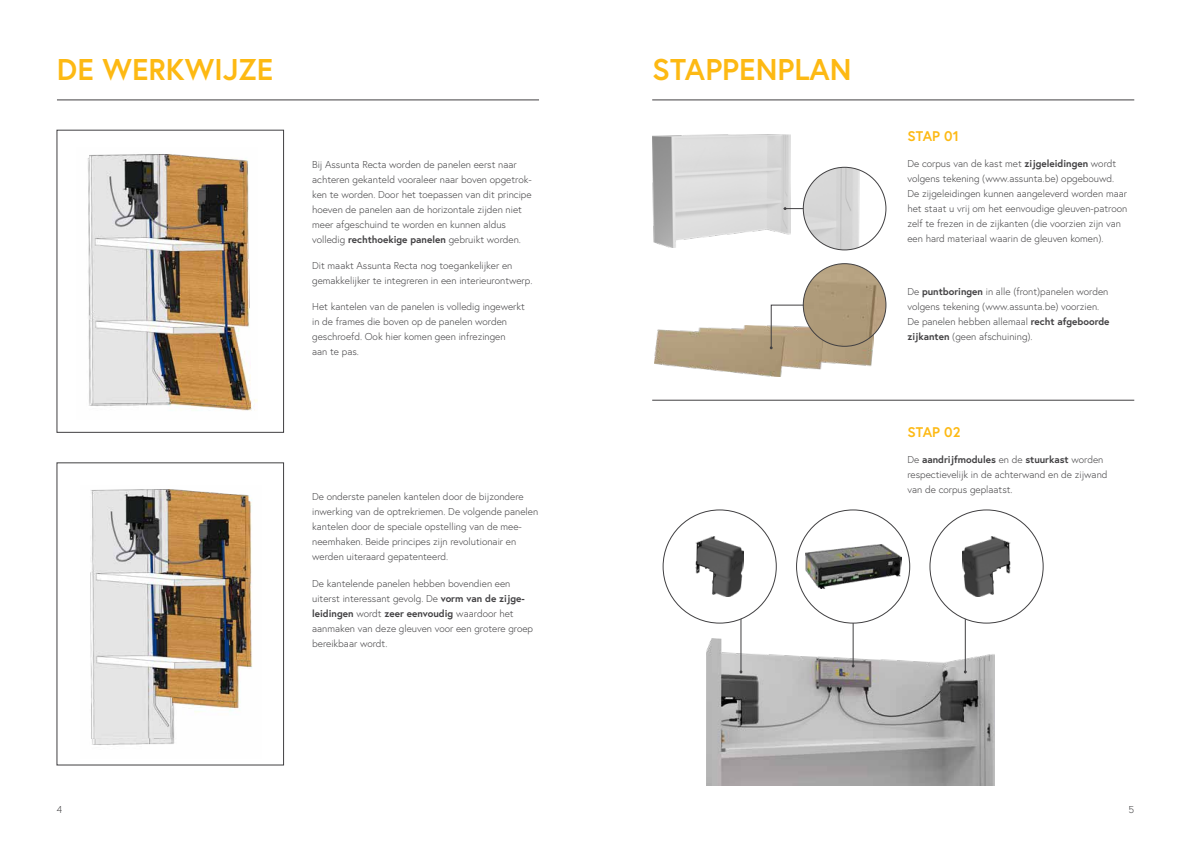
<style>
.page{position:relative;width:1191px;height:842px;background:#fff}
.page>*{position:absolute;margin:0;border:0;box-sizing:border-box;transform-origin:0 0}
.t1{font:700 30px "Europa";color:#fdb913}
.t2{font:700 14px "Europa";color:#fdb913}
.t3{font:300 10px/15px "Europa";color:#414042}
.s1{font-weight:700}
</style>
<div class="page">
<hr style="left:57px;top:100px;width:482px;height:1px;background:#414042">
<img style="left:87px;top:154px;width:171px;height:257px">
<img style="left:90px;top:489px;width:163px;height:256px">
<img style="left:90px;top:155px;width:161px;height:253px">
<div style="left:57px;top:130px;width:227px;height:303px;border:1px solid #414042"></div>
<img style="left:652px;top:135px;width:138px;height:112px">
<img style="left:654px;top:325px;width:219px;height:52px">
<img style="left:706px;top:639px;width:288px;height:146px">
<img style="left:91px;top:490px;width:159px;height:248px">
<hr style="left:652px;top:100px;width:482px;height:1px;background:#414042">
<hr style="left:652px;top:400px;width:482px;height:1px;background:#414042">
<hr style="left:783px;top:208px;width:33px;height:1px;background:#414042">
<img style="left:803px;top:167px;width:56px;height:83px">
<div style="left:803px;top:167px;width:83px;height:83px;border:1px solid #414042;border-radius:50%"></div>
<svg style="left:770px;top:305px;width:57px;height:44px"></svg>
<img style="left:803px;top:264px;width:83px;height:82px;border-radius:41px">
<div style="left:803px;top:264px;width:83px;height:82px;border:1px solid #414042;border-radius:50%"></div>
<hr style="left:741px;top:596px;width:1px;height:77px;background:#414042">
<hr style="left:965px;top:596px;width:1px;height:77px;background:#414042">
<hr style="left:853px;top:590px;width:1px;height:77px;background:#414042">
<div style="left:663px;top:510px;width:113px;height:113px;background:#fff;border-radius:50%"></div>
<img style="left:695px;top:536px;width:49px;height:61px">
<div style="left:930px;top:510px;width:113px;height:113px;background:#fff;border-radius:50%"></div>
<img style="left:962px;top:536px;width:48px;height:61px">
<div style="left:796px;top:510px;width:113px;height:113px;background:#fff;border-radius:50%"></div>
<img style="left:805px;top:545px;width:96px;height:43px">
<h1 class="t1" style="left:57px;top:49px;width:218px">DE WERKWIJZE</h1>
<p class="t3" style="left:312px;top:157px;width:221px">Bij Assunta Recta worden de panelen eerst naar achteren gekanteld vooraleer naar boven opgetrok&shy;ken te worden. Door het toepassen van dit principe hoeven de panelen aan de horizontale zijden niet meer afgeschuind te worden en kunnen aldus volledig <span class="s1">rechthoekige panelen</span> gebruikt worden.</p>
<p class="t3" style="left:312px;top:258px;width:222px">Dit maakt Assunta Recta nog toegankelijker en gemakkelijker te integreren in een interieurontwerp.</p>
<p class="t3" style="left:312px;top:299px;width:214px">Het kantelen van de panelen is volledig ingewerkt in de frames die boven op de panelen worden geschroefd. Ook hier komen geen infrezingen<br>aan te pas.</p>
<p class="t3" style="left:312px;top:489px;width:227px">De onderste panelen kantelen door de bijzondere inwerking van de optrekriemen. De volgende panelen kantelen door de speciale opstelling van de mee&shy;neemhaken. Beide principes zijn revolutionair en werden uiteraard gepatenteerd.</p>
<p class="t3" style="left:312px;top:576px;width:222px">De kantelende panelen hebben bovendien een uiterst interessant gevolg. De <span class="s1">vorm van de zijge&shy;leidingen</span> wordt <span class="s1">zeer eenvoudig</span> waardoor het aanmaken van deze gleuven voor een grotere groep bereikbaar wordt.</p>
<h1 class="t1" style="left:652px;top:49px;width:201px">STAPPENPLAN</h1>
<h2 class="t2" style="left:907px;top:126px;width:53px">STAP 01</h2>
<p class="t3" style="left:907px;top:156px;width:221px">De corpus van de kast met <span class="s1">zijgeleidingen</span> wordt volgens tekening (www.assunta.be) opgebouwd.<br>De zijgeleidingen kunnen aangeleverd worden maar het staat u vrij om het eenvoudige gleuven-patroon zelf te frezen in de zijkanten (die voorzien zijn van een hard materiaal waarin de gleuven komen).</p>
<p class="t3" style="left:907px;top:283px;width:204px">De <span class="s1">puntboringen</span> in alle (front)panelen worden volgens tekening (www.assunta.be) voorzien.<br>De panelen hebben allemaal <span class="s1">recht afgeboorde zijkanten</span> (geen afschuining).</p>
<h2 class="t2" style="left:907px;top:422px;width:55px">STAP 02</h2>
<p class="t3" style="left:907px;top:452px;width:202px">De <span class="s1">aandrijfmodules</span> en de <span class="s1">stuurkast</span> worden respectievelijk in de achterwand en de zijwand van de corpus geplaatst.</p>
<p class="t3" style="left:57px;top:802px;width:7px">4</p>
<p class="t3" style="left:1128px;top:802px;width:7px">5</p>
</div>
